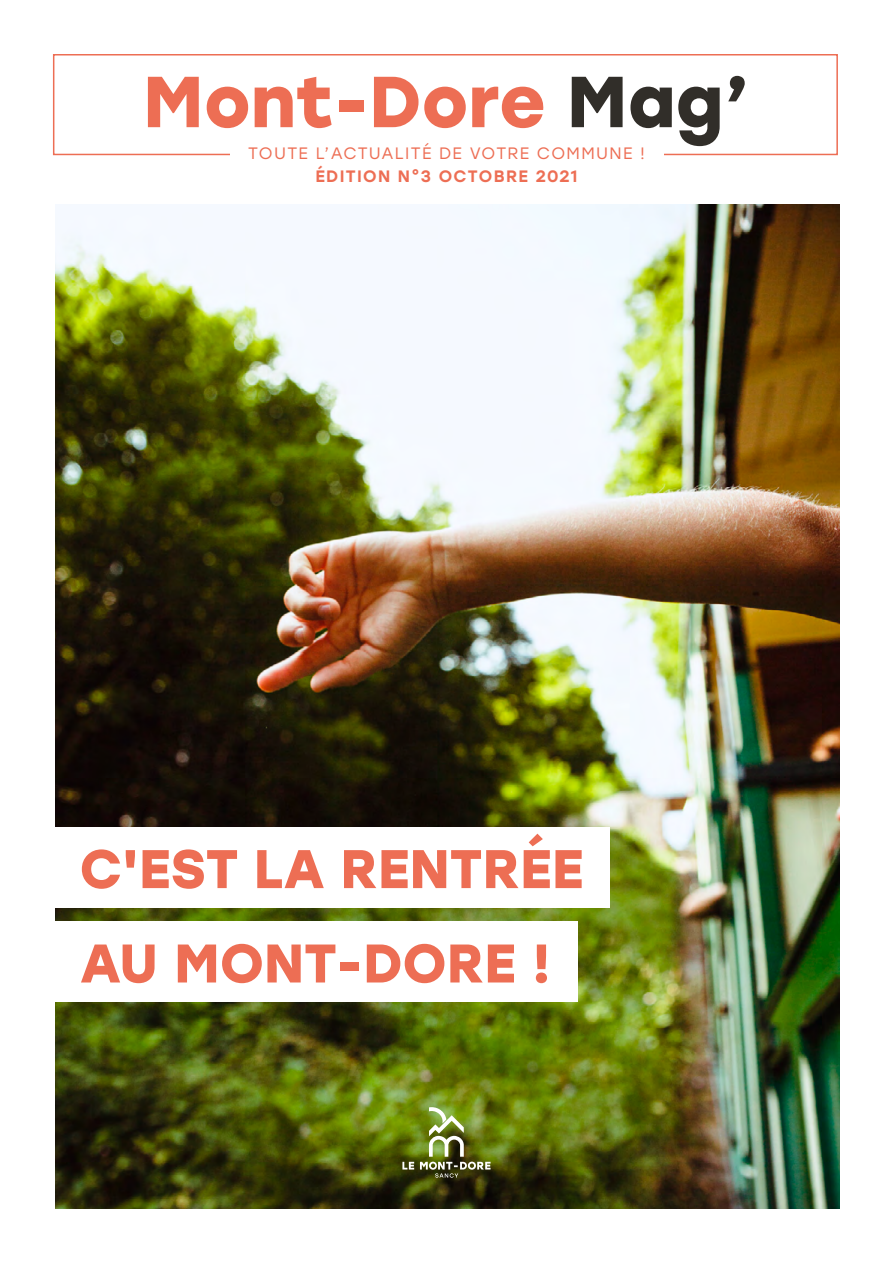
<style>
.page{position:relative;width:893px;height:1263px;background:#fff}
.page>*{position:absolute;margin:0;border:0;box-sizing:border-box;transform-origin:0 0}
.t1{font:700 72px "Stolzl";color:#ed6e54}
.t2{font:700 54.3px/94.3px "Stolzl";color:#ed6e54}
.t3{font:16.5px "Stolzl";letter-spacing:.08em;color:#ed6e54}
.t4{font:500 16.5px "Stolzl";letter-spacing:.08em;color:#ed6e54}
.s1{color:#312e29}
</style>
<div class="page">
<div style="left:53px;top:54px;width:785px;height:101px;border:2px solid #ed6e54"></div>
<img style="left:56px;top:204px;width:783px;height:1005px">
<div style="left:53px;top:827px;width:557px;height:80px;background:#fff"></div>
<div style="left:53px;top:921px;width:524px;height:81px;background:#fff"></div>
<div style="left:230px;top:146px;width:433px;height:36px;background:#fff"></div>
<img style="left:402px;top:1107px;width:88px;height:71px">
<h1 class="t1" style="left:143px;top:50px;width:608px">Mont-Dore <span class="s1">Mag’</span></h1>
<p class="t3" style="left:248px;top:142px;width:398px">TOUTE L’ACTUALITÉ DE VOTRE COMMUNE !</p>
<p class="t4" style="left:315px;top:164px;width:264px">ÉDITION N°3 OCTOBRE 2021</p>
<h2 class="t2" style="left:79px;top:819px;width:506px">C'EST LA RENTRÉE<br>AU MONT-DORE !</h2>
</div>
